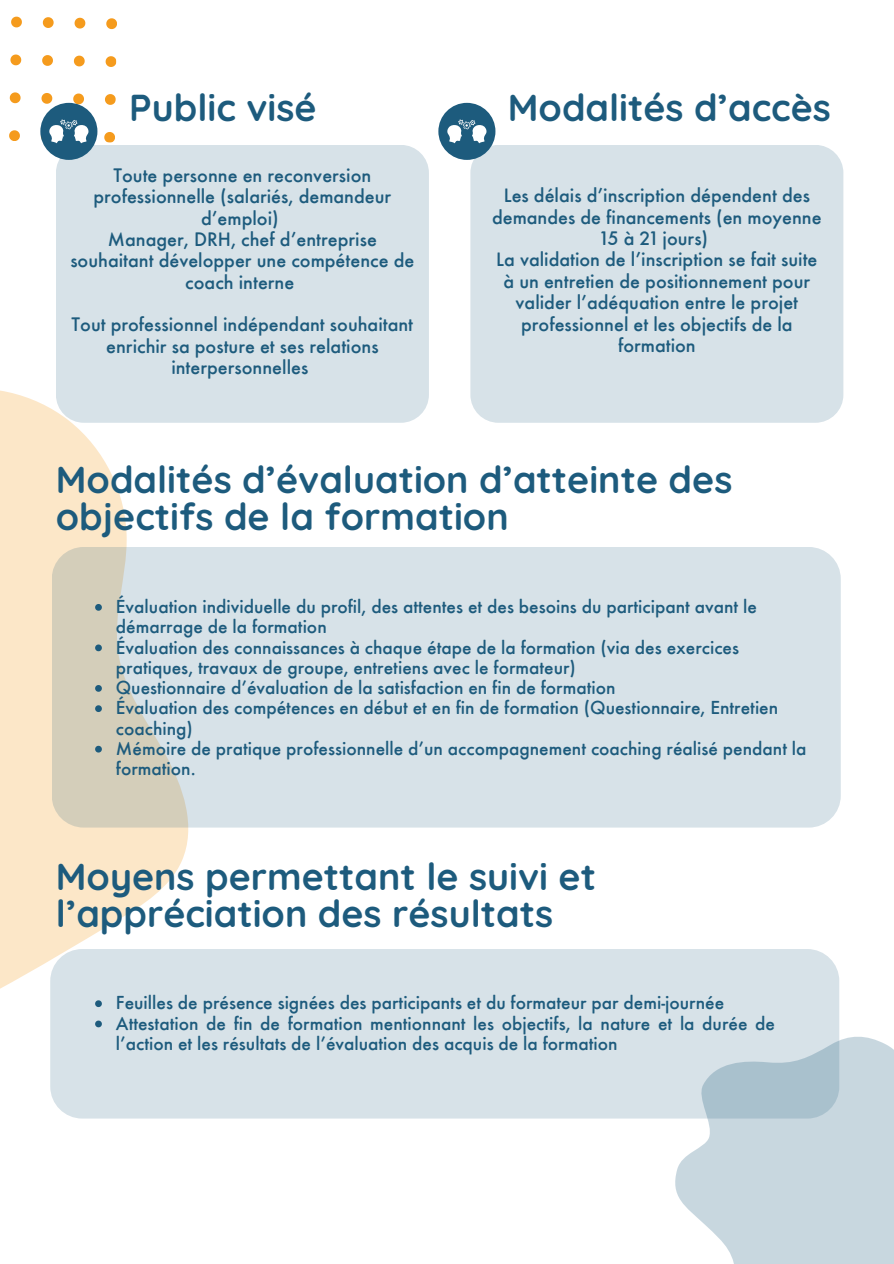
<style>
.page{position:relative;width:894px;height:1264px;background:#fff}
.page>*{position:absolute;margin:0;border:0;box-sizing:border-box;transform-origin:0 0}
.t1{font:700 37.5px/37.2px "Quicksand";color:#1d5b7d}
.t2{font:500 20.25px/21.3px "Futura Round";color:#1d5b7d;text-align:center}
.t3{font:500 19.5px/20.2px "Futura Round";color:#1d5b7d}
</style>
<div class="page">
<svg style="left:0;top:390px;width:190px;height:599px;fill:#fce7c8"></svg>
<svg style="left:674px;top:1035px;width:219px;height:228px;background:#cddae2"></svg>
<svg style="left:9px;top:130px;width:11px;height:11px"></svg>
<svg style="left:10px;top:92px;width:11px;height:11px"></svg>
<svg style="left:10px;top:54px;width:11px;height:11px"></svg>
<svg style="left:11px;top:17px;width:11px;height:11px"></svg>
<svg style="left:41px;top:93px;width:11px;height:11px"></svg>
<svg style="left:42px;top:55px;width:11px;height:11px"></svg>
<svg style="left:43px;top:17px;width:11px;height:11px"></svg>
<svg style="left:73px;top:93px;width:11px;height:11px"></svg>
<svg style="left:74px;top:56px;width:11px;height:10px"></svg>
<svg style="left:74px;top:18px;width:11px;height:11px"></svg>
<svg style="left:104px;top:132px;width:11px;height:11px"></svg>
<svg style="left:105px;top:94px;width:11px;height:11px"></svg>
<svg style="left:105px;top:56px;width:11px;height:11px"></svg>
<svg style="left:106px;top:18px;width:11px;height:11px"></svg>
<svg style="left:52px;top:547px;width:788px;height:280px;background:#d6dfe2"></svg>
<svg style="left:95px;top:604px;width:7px;height:6px"></svg>
<svg style="left:95px;top:644px;width:7px;height:7px"></svg>
<svg style="left:95px;top:685px;width:7px;height:6px"></svg>
<svg style="left:95px;top:705px;width:7px;height:7px"></svg>
<svg style="left:95px;top:745px;width:7px;height:7px"></svg>
<div style="left:56px;top:145px;width:373px;height:278px;background:#d7e2e8;border-radius:28px"></div>
<div style="left:470px;top:145px;width:373px;height:278px;background:#d7e2e8;border-radius:28px"></div>
<div style="left:50px;top:949px;width:789px;height:169px;background:#d7e2e8;border-radius:32px"></div>
<div style="left:40px;top:103px;width:57px;height:57px;background:#1d5b7d;border-radius:50%"></div>
<svg style="left:41px;top:119px;width:47px;height:24px"></svg>
<div style="left:438px;top:103px;width:57px;height:57px;background:#1d5b7d;border-radius:50%"></div>
<svg style="left:447px;top:119px;width:39px;height:24px"></svg>
<p class="t1" style="left:129px;top:89px;width:189px">Public visé</p>
<p class="t1" style="left:507px;top:89px;width:324px">Modalités d’accès</p>
<h2 class="t2" style="left:70px;top:163px;width:345px">Toute personne en reconversion professionnelle (salariés, demandeur d’emploi)<br>Manager, DRH, chef d’entreprise souhaitant développer une compétence de coach interne</h2>
<p class="t2" style="left:72px;top:313px;width:343px">Tout professionnel indépendant souhaitant enrichir sa posture et ses relations interpersonnelles</p>
<h1 class="t2" style="left:492px;top:184px;width:331px">Les délais d’inscription dépendent des demandes de financements (en moyenne<br>15 à 21 jours)<br>La validation de l’inscription se fait suite à un entretien de positionnement pour valider l’adéquation entre le projet professionnel et les objectifs de la formation</h1>
<p class="t1" style="left:56px;top:460px;width:677px">Modalités d’évaluation d’atteinte des objectifs de la formation</p>
<p class="t3" style="left:116px;top:595px;width:642px">Évaluation individuelle du profil, des attentes et des besoins du participant avant le démarrage de la formation</p>
<h1 class="t3" style="left:116px;top:636px;width:624px">Évaluation des connaissances à chaque étape de la formation (via des exercices pratiques, travaux de groupe, entretiens avec le formateur)</h1>
<h1 class="t3" style="left:116px;top:676px;width:501px">Questionnaire d’évaluation de la satisfaction en fin de formation</h1>
<p class="t3" style="left:116px;top:697px;width:663px">Évaluation des compétences en début et en fin de formation (Questionnaire, Entretien coaching)</p>
<p class="t3" style="left:116px;top:737px;width:692px">Mémoire de pratique professionnelle d’un accompagnement coaching réalisé pendant la formation.</p>
<p class="t1" style="left:56px;top:857px;width:541px">Moyens permettant le suivi et l’appréciation des résultats</p>
<h2 class="t3" style="left:116px;top:991px;width:609px">Feuilles de présence signées des participants et du formateur par demi-journée</h2>
<h2 class="t3" style="left:116px;top:1012px;width:660px">Attestation de fin de formation mentionnant les objectifs, la nature et la durée de l’action et les résultats de l’évaluation des acquis de la formation</h2>
</div>
